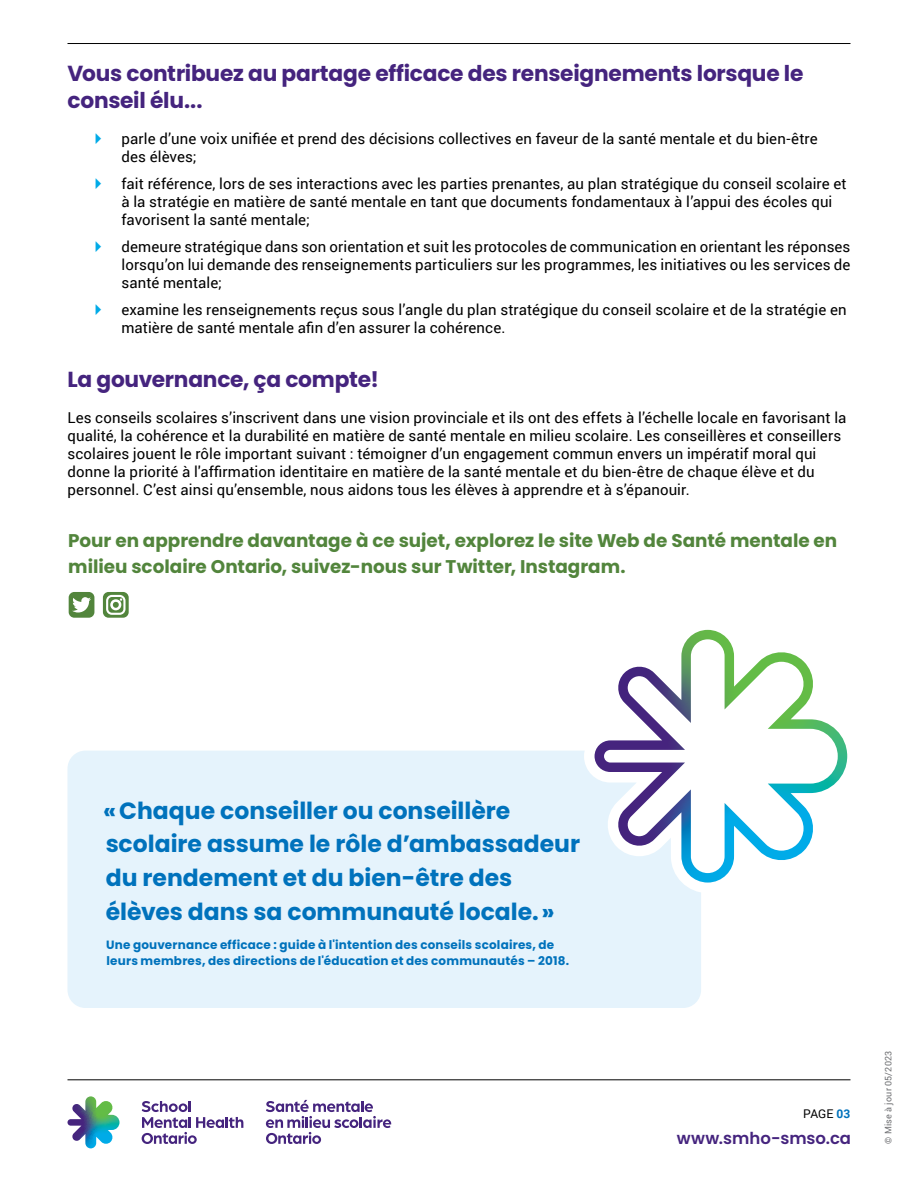
<style>
.page{position:relative;width:918px;height:1188px;background:#fff}
.page>*{position:absolute;margin:0;border:0;box-sizing:border-box;transform-origin:0 0}
.Text_box{font:700 23.55px/33.6px "Poppins";color:#0072bc}
.Sub_Hed_-_Primary_H2{font:700 21.75px/27px "Poppins";letter-spacing:-.01em;color:#45247e}
.Text_box-2{font:700 18.3px/26.2px "Poppins";color:#52853c}
.t1{font:600 16.5px "Poppins";color:#45247e}
.Body_Copy{font:15px/18px "Roboto";letter-spacing:.005em;color:#000}
.Text_box-3{font:700 12px/15.6px "Poppins";letter-spacing:.015em;color:#0072bc}
.t2{font:12px "Roboto";color:#000}
.t3{font:9px "Roboto";letter-spacing:.025em;color:#6d6e71}
.s1{font-weight:700;color:#0072bc}
</style>
<div class="page">
<div style="left:68px;top:751px;width:633px;height:257px;background:#e5f3fc;border-radius:18px"></div>
<div style="left:103px;top:592px;width:26px;height:26px;background:#52853c;border-radius:6px"></div>
<svg style="left:106px;top:595px;width:20px;height:20px"></svg>
<div style="left:69px;top:592px;width:25px;height:26px;background:#52853c;border-radius:6px"></div>
<svg style="left:72px;top:597px;width:19px;height:16px"></svg>
<svg style="left:584px;top:629px;width:264px;height:263px"></svg>
<svg style="left:595px;top:630px;width:252px;height:253px"></svg>
<svg style="left:604px;top:639px;width:234px;height:234px"></svg>
<svg style="left:67px;top:1096px;width:53px;height:52px"></svg>
<svg style="left:266px;top:1100px;width:125px;height:44px"></svg>
<svg style="left:142px;top:1101px;width:101px;height:43px"></svg>
<hr style="left:68px;top:1080px;width:782px;height:1px;background:#000">
<hr style="left:68px;top:43px;width:782px;height:1px;background:#000">
<h2 class="Sub_Hed_-_Primary_H2" style="left:68px;top:60px;width:738px">Vous contribuez au partage efficace des renseignements lorsque le conseil élu...</h2>
<p class="Body_Copy" style="left:122px;top:129px;width:698px">parle d’une voix unifiée et prend des décisions collectives en faveur de la santé mentale et du bien-être des élèves;</p>
<p class="Body_Copy" style="left:122px;top:174px;width:727px">fait référence, lors de ses interactions avec les parties prenantes, au plan stratégique du conseil scolaire et à la stratégie en matière de santé mentale en tant que documents fondamentaux à l’appui des écoles qui favorisent la santé mentale;</p>
<p class="Body_Copy" style="left:122px;top:237px;width:730px;text-align:justify">demeure stratégique dans son orientation et suit les protocoles de communication en orientant les réponses lorsqu’on lui demande des renseignements particuliers sur les programmes, les initiatives ou les services de santé mentale;</p>
<p class="Body_Copy" style="left:122px;top:300px;width:727px">examine les renseignements reçus sous l’angle du plan stratégique du conseil scolaire et de la stratégie en matière de santé mentale afin d’en assurer la cohérence.</p>
<h2 class="Sub_Hed_-_Primary_H2" style="left:68px;top:366px;width:313px">La gouvernance, ça compte!</h2>
<p class="Body_Copy" style="left:68px;top:408px;width:781px">Les conseils scolaires s’inscrivent dans une vision provinciale et ils ont des effets à l’échelle locale en favorisant la qualité, la cohérence et la durabilité en matière de santé mentale en milieu scolaire. Les conseillères et conseillers scolaires jouent le rôle important suivant : témoigner d’un engagement commun envers un impératif moral qui donne la priorité à l'affirmation identitaire en matière de la santé mentale et du bien-être de chaque élève et du personnel. C’est ainsi qu’ensemble, nous aidons tous les élèves à apprendre et à s’épanouir.</p>
<p class="Text_box-2" style="left:68px;top:527px;width:771px">Pour en apprendre davantage à ce sujet, explorez le site Web de Santé mentale en milieu scolaire Ontario, suivez-nous sur Twitter, Instagram.</p>
<p class="Text_box" style="left:103px;top:794px;width:478px">«Chaque conseiller ou conseillère scolaire assume le rôle d’ambassadeur du rendement et du bien-être des élèves dans sa communauté locale.»</p>
<p class="Text_box-3" style="left:106px;top:937px;width:464px">Une gouvernance efficace : guide à l'intention des conseils scolaires, de leurs membres, des directions de l'éducation et des communautés – 2018.</p>
<p class="t2" style="left:803px;top:1105px;width:49px">PAGE <span class="s1">03</span></p>
<p class="t1" style="left:677px;top:1128px;width:176px">www.smho-smso.ca</p>
<p class="t3" style="left:882px;top:1144px;width:94px;rotate:-90deg">© Mise à jour 05/2023</p>
</div>
